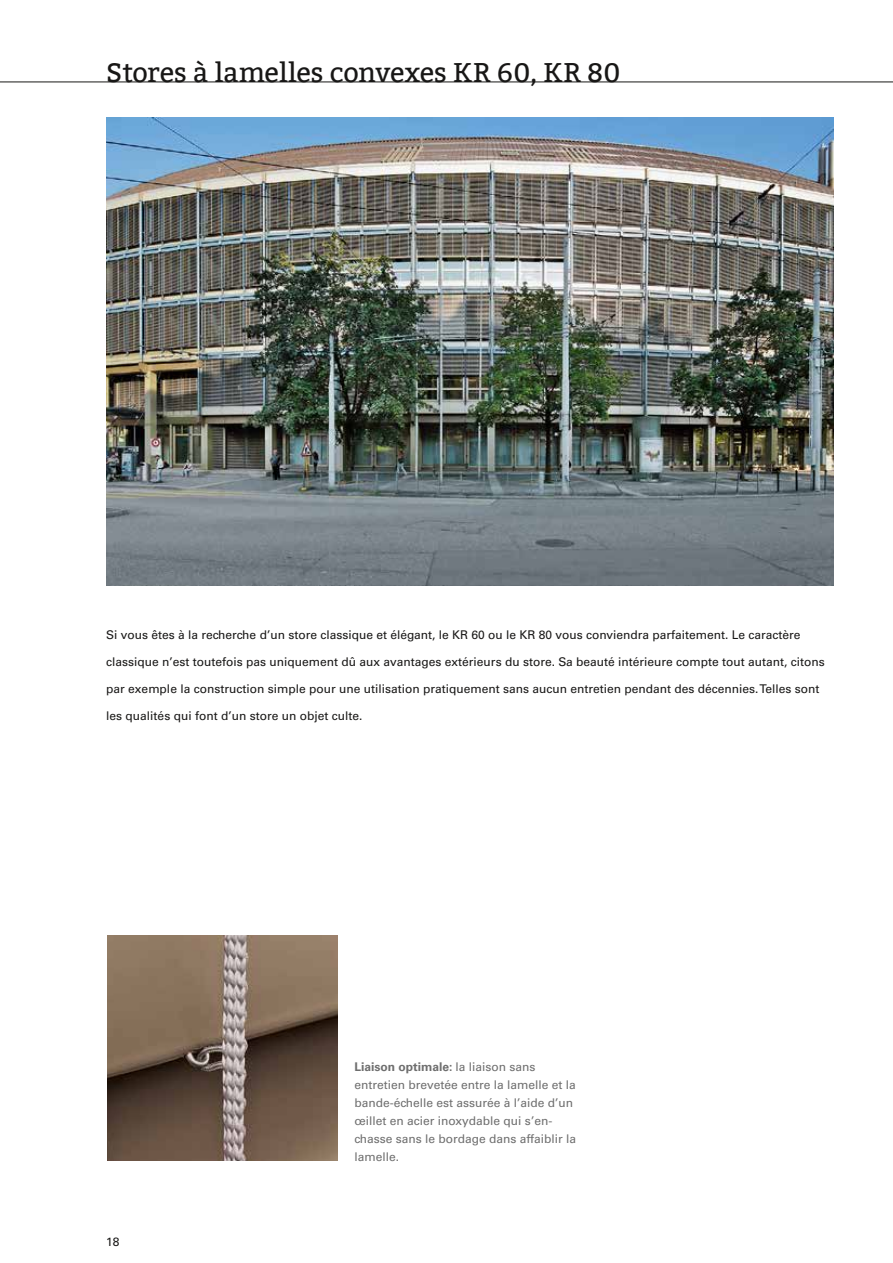
<style>
.page{position:relative;width:893px;height:1263px;background:#fff}
.page>*{position:absolute;margin:0;border:0;box-sizing:border-box;transform-origin:0 0}
.t1{font:27px "Bitter";color:#181716}
.t2{font:12px "Univers LT Std";color:#181716}
.t3{font:12px/18px "Univers LT Std";color:#6e6e6e}
.s1{font-weight:700}
</style>
<div class="page">
<img style="left:106px;top:118px;width:727px;height:467px">
<img style="left:107px;top:935px;width:230px;height:226px">
<hr style="left:0;top:82px;width:893px;height:1px;background:#181716">
<h1 class="t1" style="left:106px;top:57px;width:516px">Stores à lamelles convexes KR 60, KR 80</h1>
<p class="t2" style="left:106px;top:628px;width:696px">Si vous êtes à la recherche d’un store classique et élégant, le KR 60 ou le KR 80 vous conviendra parfaitement. Le caractère</p>
<p class="t2" style="left:106px;top:655px;width:720px">classique n’est toutefois pas uniquement dû aux avantages extérieurs du store. Sa beauté intérieure compte tout autant, citons</p>
<p class="t2" style="left:106px;top:682px;width:715px">par exemple la construction simple pour une utilisation pratiquement sans aucun entretien pendant des décennies. Telles sont</p>
<p class="t2" style="left:106px;top:709px;width:258px">les qualités qui font d’un store un objet culte.</p>
<p class="t2" style="left:106px;top:1235px;width:15px">18</p>
<p class="t3" style="left:354px;top:1058px;width:223px"><span class="s1">Liaison optimale:</span> la liaison sans entretien brevetée entre la lamelle et la bande-échelle est assurée à l’aide d’un œillet en acier inoxydable qui s’en&shy;chasse sans le bordage dans affaiblir la lamelle.</p>
</div>
